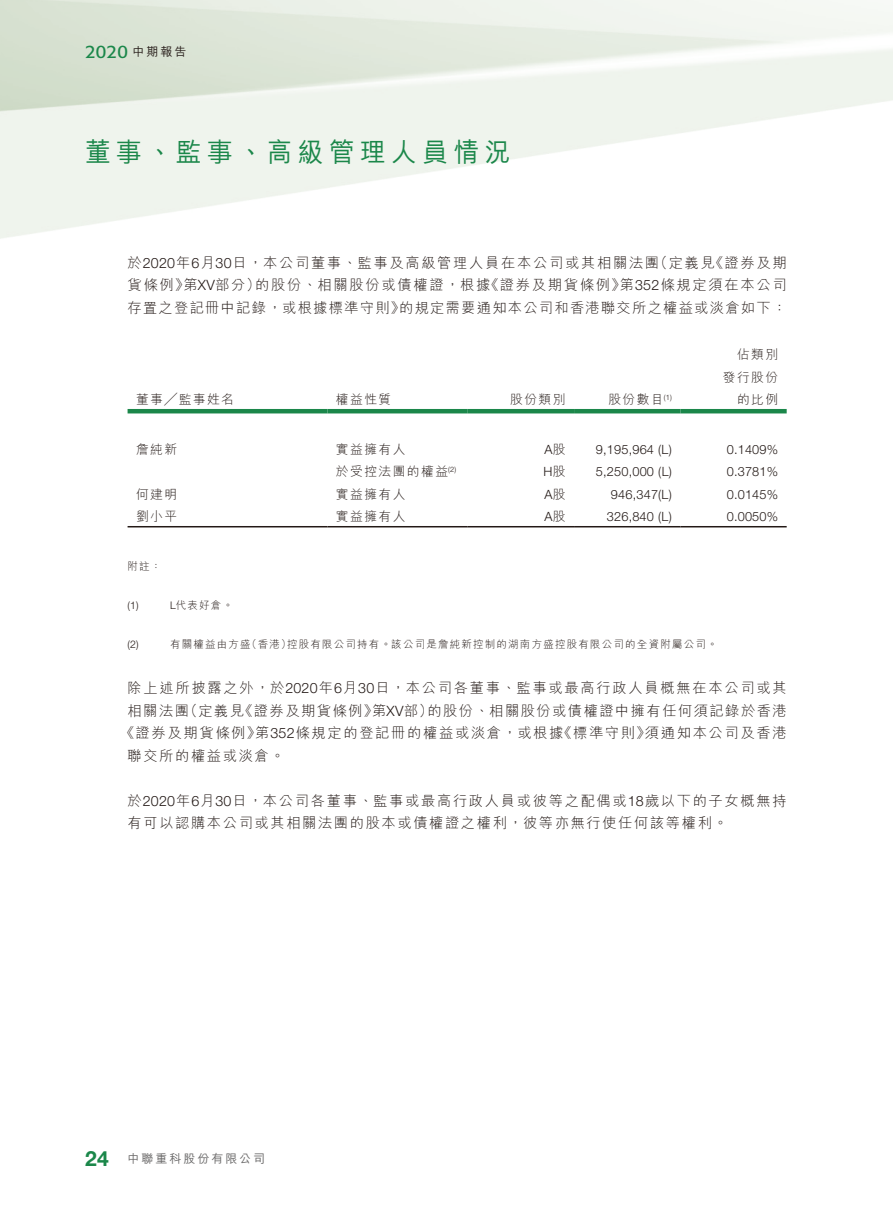
<style>
.page{position:relative;width:893px;height:1212px;background:#fff}
.page>*{position:absolute;margin:0;border:0;box-sizing:border-box;transform-origin:0 0}
.t1{font:500 27px "M Hei HK";letter-spacing:.215em;color:#1b874a;scale:.95 1}
.t2{font:18px "Formata";color:#1b874a}
.t3{font:300 14.25px/22.5px "M Hei HK";letter-spacing:.115em;color:#231916;text-align:justify}
.t4{font:300 12.75px "Helvetica Neue";letter-spacing:.015em;color:#231916}
.t5{font:300 12.75px/22.5px "M Hei HK";letter-spacing:.115em;color:#231916;text-align:right}
.t6{font:500 12px "M Hei HK";letter-spacing:.165em;color:#666565}
.t7{font:300 10.5px "M Hei HK";letter-spacing:.115em;color:#231916}
.t8{font:300 10.5px "Helvetica Neue";color:#231916}
.s1{font-family:"M Hei HK";font-weight:500;font-size:12px;color:#231916}
.s2{font-family:"Helvetica Neue"}
.s3{font-family:"M Hei HK"}
.s4{font-family:"Helvetica Neue";font-weight:700;font-size:21px;color:#1b874a}
</style>
<div class="page">
<hr style="left:128px;top:409px;width:199px;height:4px;background:#1b874a">
<hr style="left:327px;top:409px;width:141px;height:4px;background:#1b874a">
<hr style="left:468px;top:409px;width:106px;height:4px;background:#1b874a">
<hr style="left:574px;top:409px;width:106px;height:4px;background:#1b874a">
<hr style="left:680px;top:409px;width:107px;height:4px;background:#1b874a">
<hr style="left:128px;top:526px;width:199px;height:1px;background:#231916">
<hr style="left:327px;top:526px;width:141px;height:1px;background:#231916">
<hr style="left:468px;top:526px;width:106px;height:1px;background:#231916">
<hr style="left:574px;top:526px;width:106px;height:1px;background:#231916">
<hr style="left:680px;top:526px;width:107px;height:1px;background:#231916">
<p class="t2" style="left:85px;top:41px;width:103px">2020 <span class="s1">中期報告</span></p>
<h1 class="t1" style="left:85px;top:133px;width:449px">董事、監事、高級管理人員情況</h1>
<p class="t3" style="left:128px;top:251px;width:661px">於<span class="s2">2020</span>年<span class="s2">6</span>月<span class="s2">30</span>日，本公司董事、監事及高級管理人員在本公司或其相關法團（定義見《證券及期貨條例》第<span class="s2">XV</span>部分）的股份、相關股份或債權證，根據《證券及期貨條例》第<span class="s2">352</span>條規定須在本公司存置之登記冊中記錄，或根據標準守則》的規定需要通知本公司和香港聯交所之權益或淡倉如下：</p>
<p class="t5" style="left:136px;top:388px;width:99px">董事╱監事姓名</p>
<p class="t5" style="left:336px;top:388px;width:57px">權益性質</p>
<p class="t5" style="left:510px;top:388px;width:57px">股份類別</p>
<p class="t5" style="left:608px;top:388px;width:65px">股份數目<sup>(1)</sup></p>
<p class="t5" style="left:723px;top:343px;width:57px">佔類別發行股份的比例</p>
<p class="t5" style="left:136px;top:437px;width:43px">詹純新</p>
<p class="t5" style="left:336px;top:437px;width:71px">實益擁有人</p>
<p class="t4" style="left:545px;top:441px;width:22px">A<span class="s3">股</span></p>
<p class="t4" style="left:596px;top:441px;width:78px">9,195,964 (L)</p>
<p class="t4" style="left:727px;top:441px;width:53px">0.1409%</p>
<p class="t5" style="left:336px;top:460px;width:122px">於受控法團的權益<sup>(2)</sup></p>
<p class="t4" style="left:544px;top:464px;width:23px">H<span class="s3">股</span></p>
<p class="t4" style="left:596px;top:464px;width:78px">5,250,000 (L)</p>
<p class="t4" style="left:727px;top:464px;width:53px">0.3781%</p>
<p class="t5" style="left:136px;top:482px;width:43px">何建明</p>
<p class="t5" style="left:336px;top:482px;width:71px">實益擁有人</p>
<p class="t4" style="left:545px;top:486px;width:22px">A<span class="s3">股</span></p>
<p class="t4" style="left:611px;top:486px;width:62px">946,347(L)</p>
<p class="t4" style="left:727px;top:486px;width:53px">0.0145%</p>
<p class="t5" style="left:136px;top:505px;width:43px">劉小平</p>
<p class="t5" style="left:336px;top:505px;width:71px">實益擁有人</p>
<p class="t4" style="left:545px;top:509px;width:22px">A<span class="s3">股</span></p>
<p class="t4" style="left:607px;top:509px;width:67px">326,840 (L)</p>
<p class="t4" style="left:727px;top:509px;width:53px">0.0050%</p>
<p class="t7" style="left:128px;top:559px;width:35px">附註：</p>
<p class="t8" style="left:128px;top:599px;width:13px">(1)</p>
<p class="t7" style="left:170px;top:598px;width:65px"><span class="s2">L</span>代表好倉。</p>
<p class="t8" style="left:128px;top:638px;width:13px">(2)</p>
<p class="t7" style="left:170px;top:637px;width:549px">有關權益由方盛（香港）控股有限公司持有。該公司是詹純新控制的湖南方盛控股有限公司的全資附屬公司。</p>
<p class="t3" style="left:128px;top:676px;width:661px">除上述所披露之外，於<span class="s2">2020</span>年<span class="s2">6</span>月<span class="s2">30</span>日，本公司各董事、監事或最高行政人員概無在本公司或其</p>
<p class="t3" style="left:128px;top:699px;width:661px">相關法團（定義見《證券及期貨條例》第<span class="s2">XV</span>部）的股份、相關股份或債權證中擁有任何須記錄於香港</p>
<p class="t3" style="left:120px;top:721px;width:668px">《證券及期貨條例》第<span class="s2">352</span>條規定的登記冊的權益或淡倉，或根據《標準守則》須通知本公司及香港</p>
<p class="t3" style="left:128px;top:744px;width:159px">聯交所的權益或淡倉。</p>
<p class="t3" style="left:128px;top:789px;width:661px">於<span class="s2">2020</span>年<span class="s2">6</span>月<span class="s2">30</span>日，本公司各董事、監事或最高行政人員或彼等之配偶或<span class="s2">18</span>歲以下的子女概無持有可以認購本公司或其相關法團的股本或債權證之權利，彼等亦無行使任何該等權利。</p>
<p class="t6" style="left:85px;top:1150px;width:182px"><span class="s4">24</span> 中聯重科股份有限公司</p>
</div>
